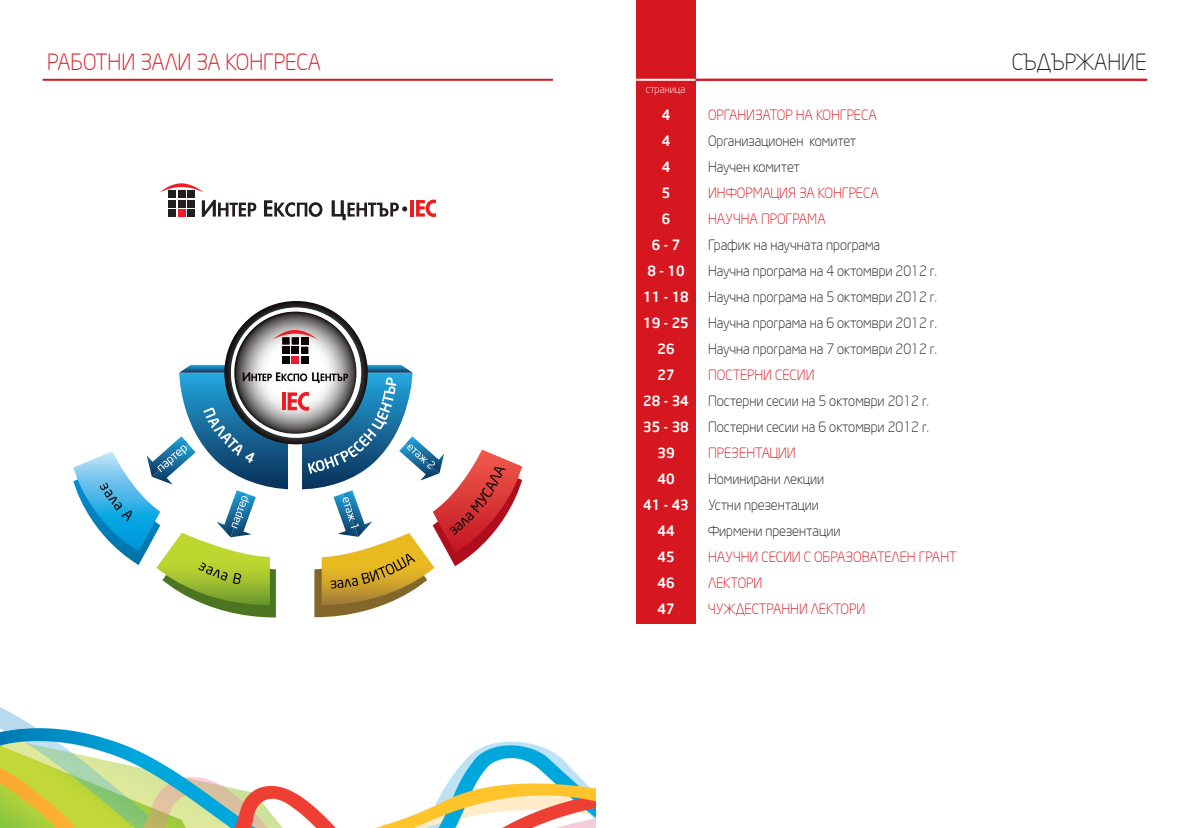
<style>
.page{position:relative;width:1191px;height:828px;background:#fff}
.page>*{position:absolute;margin:0;border:0;box-sizing:border-box;transform-origin:0 0}
.t1{font:300 22px "Neo Sans Intel";color:#d7171f}
.t2{font:300 22px "Neo Sans Intel";color:#231f20}
.t3{font:300 14px "Neo Sans Intel";color:#231f20}
.t4{font:300 14px "Neo Sans Intel";color:#d7171f}
.t5{font:500 14px "Neo Sans Intel";color:#fff}
.t6{font:300 10.4px "Neo Sans Intel";color:#fff}
</style>
<div class="page">
<div style="left:636px;top:0;width:60px;height:624px;background:#d7171f"></div>
<hr style="left:636px;top:79px;width:60px;height:2px;background:#fff">
<hr style="left:695px;top:79px;width:452px;height:2px;background:#d7171f">
<svg style="left:264px;top:200px;width:58px;height:17px"></svg>
<svg style="left:202px;top:200px;width:54px;height:17px"></svg>
<div style="left:169px;top:210px;width:7px;height:7px;background:#231f20"></div>
<div style="left:169px;top:200px;width:7px;height:7px;background:#231f20"></div>
<div style="left:169px;top:191px;width:7px;height:7px;background:#231f20"></div>
<div style="left:178px;top:210px;width:7px;height:7px;background:#ee1b2d"></div>
<div style="left:178px;top:200px;width:7px;height:7px;background:#231f20"></div>
<div style="left:178px;top:191px;width:7px;height:7px;background:#231f20"></div>
<div style="left:188px;top:210px;width:7px;height:7px;background:#231f20"></div>
<div style="left:188px;top:200px;width:7px;height:7px;background:#231f20"></div>
<div style="left:188px;top:191px;width:7px;height:7px;background:#231f20"></div>
<svg style="left:160px;top:183px;width:44px;height:10px"></svg>
<hr style="left:410px;top:200px;width:4px;height:17px;background:#ee1d23">
<svg style="left:416px;top:200px;width:20px;height:17px"></svg>
<svg style="left:332px;top:200px;width:75px;height:20px"></svg>
<hr style="left:43px;top:79px;width:510px;height:2px;background:#d7171f">
<img style="left:0;top:728px;width:595px;height:100px">
<img style="left:0;top:707px;width:36px;height:24px">
<svg style="left:73px;top:301px;width:449px;height:316px"></svg>
<h1 class="t1" style="left:47px;top:49px;width:275px">РАБОТНИ ЗАЛИ ЗА КОНГРЕСА</h1>
<p class="t6" style="left:645px;top:83px;width:41px">страница</p>
<p class="t5" style="left:661px;top:106px;width:10px">4</p>
<p class="t4" style="left:708px;top:107px;width:170px">ОРГАНИЗАТОР НА КОНГРЕСА</p>
<p class="t5" style="left:661px;top:132px;width:10px">4</p>
<p class="t3" style="left:708px;top:133px;width:150px">Организационен комитет</p>
<p class="t5" style="left:661px;top:158px;width:10px">4</p>
<p class="t3" style="left:708px;top:159px;width:93px">Научен комитет</p>
<p class="t5" style="left:661px;top:184px;width:10px">5</p>
<p class="t4" style="left:708px;top:185px;width:172px">ИНФОРМАЦИЯ ЗА КОНГРЕСА</p>
<p class="t5" style="left:661px;top:210px;width:10px">6</p>
<p class="t4" style="left:708px;top:211px;width:119px">НАУЧНА ПРОГРАМА</p>
<p class="t5" style="left:652px;top:236px;width:30px">6 - 7</p>
<p class="t3" style="left:708px;top:237px;width:174px">График на научната програма</p>
<p class="t5" style="left:647px;top:262px;width:39px">8 - 10</p>
<p class="t3" style="left:708px;top:263px;width:230px">Научна програма на 4 октомври 2012 г.</p>
<p class="t5" style="left:643px;top:288px;width:47px">11 - 18</p>
<p class="t3" style="left:708px;top:289px;width:230px">Научна програма на 5 октомври 2012 г.</p>
<p class="t5" style="left:643px;top:314px;width:47px">19 - 25</p>
<p class="t3" style="left:708px;top:315px;width:230px">Научна програма на 6 октомври 2012 г.</p>
<p class="t5" style="left:657px;top:340px;width:19px">26</p>
<p class="t3" style="left:708px;top:341px;width:230px">Научна програма на 7 октомври 2012 г.</p>
<p class="t5" style="left:657px;top:366px;width:19px">27</p>
<p class="t4" style="left:708px;top:367px;width:108px">ПОСТЕРНИ СЕСИИ</p>
<p class="t5" style="left:643px;top:392px;width:47px">28 - 34</p>
<p class="t3" style="left:708px;top:393px;width:222px">Постерни сесии на 5 октомври 2012 г.</p>
<p class="t5" style="left:643px;top:418px;width:47px">35 - 38</p>
<p class="t3" style="left:708px;top:419px;width:222px">Постерни сесии на 6 октомври 2012 г.</p>
<p class="t5" style="left:657px;top:444px;width:19px">39</p>
<p class="t4" style="left:708px;top:445px;width:89px">ПРЕЗЕНТАЦИИ</p>
<p class="t5" style="left:657px;top:470px;width:19px">40</p>
<p class="t3" style="left:708px;top:471px;width:118px">Номинирани лекции</p>
<p class="t5" style="left:643px;top:496px;width:47px">41 - 43</p>
<p class="t3" style="left:708px;top:497px;width:112px">Устни презентации</p>
<p class="t5" style="left:657px;top:522px;width:19px">44</p>
<p class="t3" style="left:708px;top:523px;width:134px">Фирмени презентации</p>
<p class="t5" style="left:657px;top:548px;width:19px">45</p>
<p class="t4" style="left:708px;top:549px;width:250px">НАУЧНИ СЕСИИ С ОБРАЗОВАТЕЛЕН ГРАНТ</p>
<p class="t5" style="left:657px;top:574px;width:19px">46</p>
<p class="t4" style="left:708px;top:575px;width:56px">ЛЕКТОРИ</p>
<p class="t5" style="left:657px;top:600px;width:19px">47</p>
<p class="t4" style="left:708px;top:601px;width:159px">ЧУЖДЕСТРАННИ ЛЕКТОРИ</p>
<h1 class="t2" style="left:1012px;top:49px;width:136px">СЪДЪРЖАНИЕ</h1>
</div>
